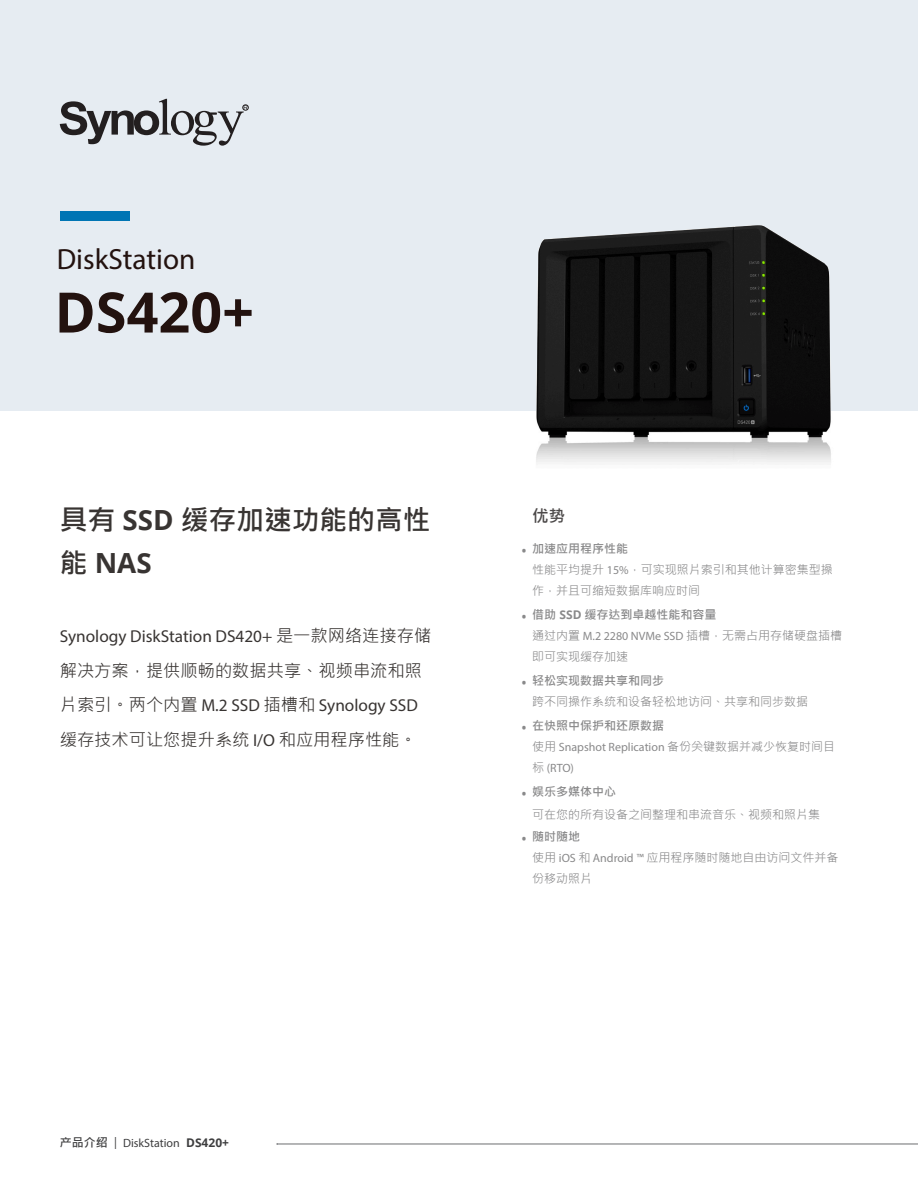
<style>
.page{position:relative;width:918px;height:1188px;background:#fff}
.page>*{position:absolute;margin:0;border:0;box-sizing:border-box;transform-origin:0 0}
.Model_Name{font:700 55.8px "Open Sans";color:#23120f}
.Product_Type{font:29.25px "Myriad Pro";color:#23120f}
.Introduction_Title{font:700 27.75px/43.5px "Microsoft Jheng Hei";color:#383432}
.Introduction{font:17.25px/34.5px "Microsoft Jheng Hei";color:#383432}
.Selling_Title{font:700 16.5px "Microsoft Jheng Hei";color:#4c4949}
.t1{font:12px/21px "Microsoft Jheng Hei";color:#89898a}
.t2{font:12px/21px "Myriad Pro";color:#89898a}
.t3{font:12px "Myriad Pro";color:#3e3e3f}
.s1{font-family:"Open Sans"}
.s2{font-family:"Myriad Pro"}
.s3{font-family:"Open Sans";font-weight:700}
.s4{font-weight:700}
.s5{font-family:"Microsoft Jheng Hei";font-weight:700}
.s6{font-family:"Microsoft Jheng Hei"}
</style>
<div class="page">
<hr style="left:277px;top:1144px;width:641px;height:1px;background:#6c6d70">
<div style="left:0;top:0;width:918px;height:410px;background:#e6ecf2"></div>
<img style="left:529px;top:225px;width:311px;height:238px">
<div style="left:60px;top:211px;width:69px;height:10px;background:#0075b4"></div>
<svg style="left:60px;top:99px;width:188px;height:47px"></svg>
<div style="left:242px;top:105px;width:7px;height:6px;border:1px solid #231f20;border-radius:50%"></div>
<p class="Product_Type" style="left:57px;top:241px;width:140px">DiskStation</p>
<p class="Model_Name" style="left:55px;top:273px;width:201px">DS420+</p>
<p class="Introduction_Title" style="left:60px;top:498px;width:372px">具有 <span class="s1">SSD</span> 缓存加速功能的高性能 <span class="s1">NAS</span></p>
<p class="Introduction" style="left:60px;top:619px;width:373px"><span class="s2">Synology DiskStation DS420+</span> 是一款网络连接存储解决方案，提供顺畅的数据共享、视频串流和照片索引。两个内置 <span class="s2">M.2 SSD</span> 插槽和 <span class="s2">Synology SSD</span>缓存技术可让您提升系统 <span class="s2">I/O</span> 和应用程序性能。</p>
<p class="Selling_Title" style="left:532px;top:505px;width:34px">优势</p>
<p class="t1" style="left:532px;top:538px;width:302px;text-indent:-11px"><span class="s3">•</span> <span class="s4">加速应用程序性能<br></span>性能平均提升 <span class="s2">15%</span>，可实现照片索引和其他计算密集型操作，并且可缩短数据库响应时间</p>
<p class="t1" style="left:532px;top:604px;width:311px;text-indent:-11px"><span class="s3">•</span> <span class="s4">借助</span> <span class="s3">SSD</span> <span class="s4">缓存达到卓越性能和容量<br></span>通过内置 <span class="s2">M.2 2280 NVMe SSD</span> 插槽，无需占用存储硬盘插槽即可实现缓存加速</p>
<p class="t1" style="left:532px;top:670px;width:277px;text-indent:-11px"><span class="s3">•</span> <span class="s4">轻松实现数据共享和同步<br></span>跨不同操作系统和设备轻松地访问、共享和同步数据</p>
<p class="t2" style="left:532px;top:716px;width:304px;text-indent:-11px"><span class="s3">•</span> <span class="s5">在快照中保护和还原数据<br></span><span class="s6">使用</span> Snapshot Replication <span class="s6">备份关键数据并减少恢复时间目标</span> (RTO)</p>
<p class="t1" style="left:532px;top:781px;width:289px;line-height:22.4px;text-indent:-11px"><span class="s3">•</span> <span class="s4">娱乐多媒体中心<br></span>可在您的所有设备之间整理和串流音乐、视频和照片集</p>
<p class="t1" style="left:532px;top:826px;width:308px;text-indent:-11px"><span class="s3">•</span> <span class="s4">随时随地<br></span>使用 <span class="s2">iOS</span> 和 <span class="s2">Android ™</span> 应用程序随时随地自由访问文件并备份移动照片</p>
<p class="t3" style="left:60px;top:1136px;width:171px"><span class="s5">产品介绍</span> | DiskStation <span class="s3">DS420+</span></p>
</div>
